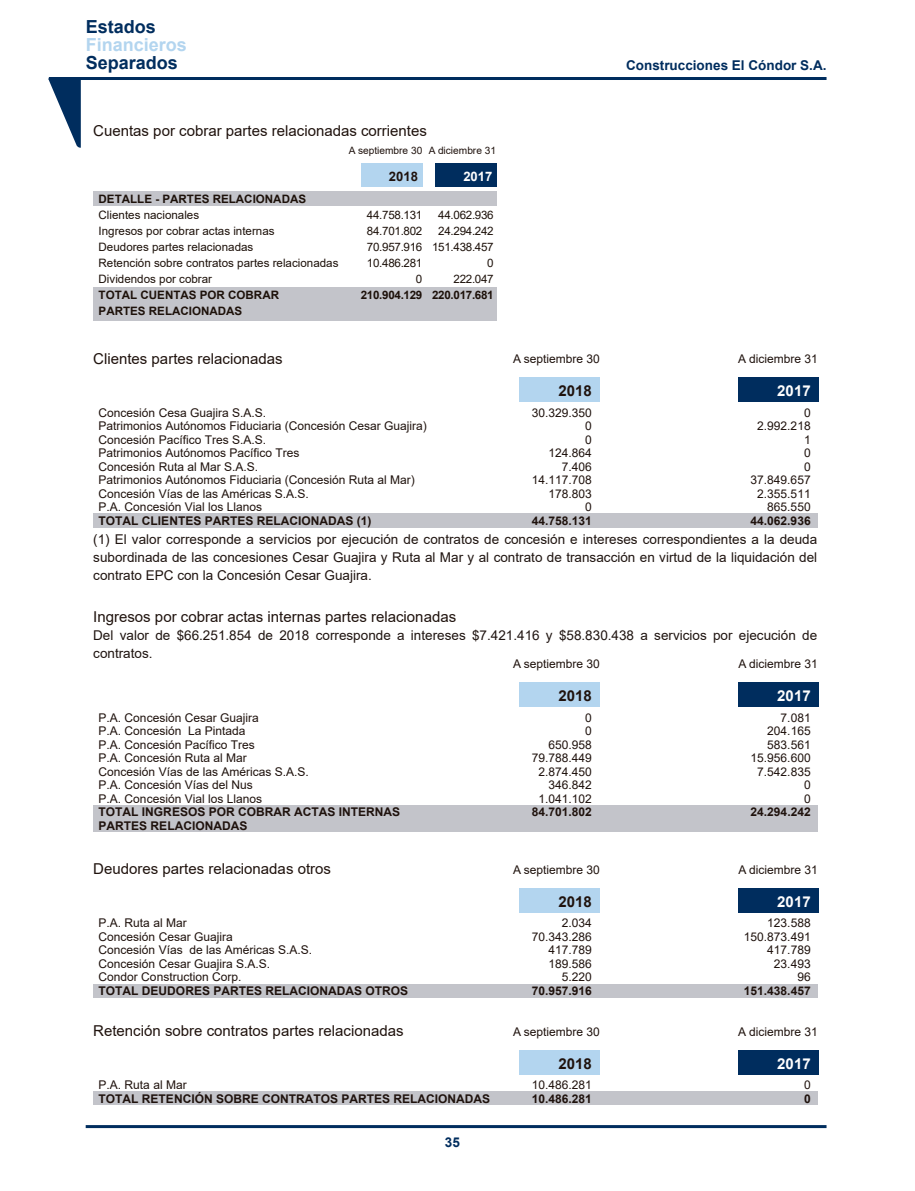
<style>
.page{position:relative;width:915px;height:1191px;background:#fff}
.page>*{position:absolute;margin:0;border:0;box-sizing:border-box;transform-origin:0 0}
.t1{font:700 18px "Arial";color:#002d5e}
.t2{font:700 18px "Arial";color:#b3d5ef}
.t3{font:15px "Arial";color:#1f120d}
.t4{font:700 15px "Arial";color:#1f120d}
.t5{font:700 15px "Arial";color:#fff}
.t6{font:13.5px/18px "Arial";color:#1f1410;text-align:justify}
.t7{font:700 13.5px "Arial";color:#002d5e}
.t8{font:700 13.05px "Arial";color:#1f120d}
.t9{font:700 13.05px "Arial";color:#fff}
.t10{font:12px/13.5px "Arial";color:#1f120d;text-align:right}
.t11{font:700 12px/13.5px "Arial";color:#1f120d}
.t12{font:11.55px/15.9px "Arial";color:#1d110a}
.t13{font:11.55px/15.9px "Arial";letter-spacing:-.025em;color:#1d110a;text-align:right}
.t14{font:700 11.55px/15.9px "Arial";color:#1d110a}
.t15{font:700 11.55px "Arial";letter-spacing:-.025em;color:#1d110a}
.t16{font:10.2px "Arial";color:#1f120d}
</style>
<div class="page">
<hr style="left:86px;top:1125px;width:740px;height:3px;background:#002d5e">
<div style="left:93px;top:287px;width:403px;height:34px;background:#c3c4ca"></div>
<div style="left:93px;top:192px;width:403px;height:14px;background:#c3c4ca"></div>
<div style="left:361px;top:163px;width:61px;height:24px;background:#b3d5ef"></div>
<div style="left:435px;top:163px;width:61px;height:24px;background:#002d5e"></div>
<div style="left:93px;top:513px;width:724px;height:15px;background:#c3c4ca"></div>
<div style="left:519px;top:378px;width:80px;height:24px;background:#b3d5ef"></div>
<div style="left:737px;top:378px;width:81px;height:24px;background:#002d5e"></div>
<div style="left:93px;top:805px;width:724px;height:26px;background:#c3c4ca"></div>
<div style="left:519px;top:682px;width:80px;height:25px;background:#b3d5ef"></div>
<div style="left:737px;top:682px;width:81px;height:25px;background:#002d5e"></div>
<div style="left:93px;top:984px;width:724px;height:13px;background:#c3c4ca"></div>
<div style="left:519px;top:888px;width:80px;height:24px;background:#b3d5ef"></div>
<div style="left:737px;top:888px;width:81px;height:24px;background:#002d5e"></div>
<div style="left:93px;top:1091px;width:724px;height:13px;background:#c3c4ca"></div>
<div style="left:519px;top:1050px;width:80px;height:24px;background:#b3d5ef"></div>
<div style="left:737px;top:1050px;width:81px;height:24px;background:#002d5e"></div>
<svg style="left:48px;top:78px;width:33px;height:70px"></svg>
<hr style="left:49px;top:77px;width:777px;height:3px;background:#002d5e">
<h1 class="t1" style="left:86px;top:14px;width:72px">Estados</h1>
<h1 class="t2" style="left:86px;top:32px;width:103px">Financieros</h1>
<h1 class="t1" style="left:86px;top:50px;width:94px">Separados</h1>
<p class="t7" style="left:626px;top:56px;width:202px">Construcciones El Cóndor S.A.</p>
<p class="t3" style="left:93px;top:120px;width:335px">Cuentas por cobrar partes relacionadas corrientes</p>
<p class="t16" style="left:349px;top:143px;width:149px">A septiembre 30 A diciembre 31</p>
<p class="t14" style="left:99px;top:191px;width:209px">DETALLE - PARTES RELACIONADAS</p>
<p class="t12" style="left:99px;top:207px;width:241px">Clientes nacionales<br>Ingresos por cobrar actas internas<br>Deudores partes relacionadas<br>Retención sobre contratos partes relacionadas<br>Dividendos por cobrar</p>
<p class="t14" style="left:99px;top:287px;width:182px">TOTAL CUENTAS POR COBRAR<br>PARTES RELACIONADAS</p>
<p class="t3" style="left:93px;top:348px;width:191px">Clientes partes relacionadas</p>
<p class="t8" style="left:389px;top:167px;width:31px">2018</p>
<p class="t9" style="left:463px;top:167px;width:31px">2017</p>
<p class="t13" style="left:367px;top:207px;width:57px">44.758.131<br>84.701.802<br>70.957.916<br>10.486.281<br>0</p>
<p class="t15" style="left:360px;top:287px;width:63px">210.904.129</p>
<p class="t13" style="left:432px;top:207px;width:63px">44.062.936<br>24.294.242<br>151.438.457<br>0<br>222.047</p>
<p class="t15" style="left:432px;top:287px;width:63px">220.017.681</p>
<p class="t10" style="left:99px;top:405px;width:330px;text-align:left">Concesión Cesa Guajira S.A.S.<br>Patrimonios Autónomos Fiduciaria (Concesión Cesar Guajira)<br>Concesión Pacífico Tres S.A.S.<br>Patrimonios Autónomos Pacífico Tres<br>Concesión Ruta al Mar S.A.S.<br>Patrimonios Autónomos Fiduciaria (Concesión Ruta al Mar)<br>Concesión Vías de las Américas S.A.S.<br>P.A. Concesión Vial los Llanos</p>
<p class="t11" style="left:99px;top:514px;width:274px">TOTAL CLIENTES PARTES RELACIONADAS (1)</p>
<p class="t10" style="left:513px;top:352px;width:88px">A septiembre 30</p>
<p class="t10" style="left:738px;top:352px;width:81px">A diciembre 31</p>
<p class="t4" style="left:558px;top:380px;width:35px">2018</p>
<p class="t5" style="left:777px;top:380px;width:35px">2017</p>
<p class="t10" style="left:531px;top:405px;width:62px">30.329.350<br>0<br>0<br>124.864<br>7.406<br>14.117.708<br>178.803<br>0</p>
<p class="t11" style="left:531px;top:514px;width:62px">44.758.131</p>
<p class="t10" style="left:750px;top:405px;width:62px">0<br>2.992.218<br>1<br>0<br>0<br>37.849.657<br>2.355.511<br>865.550</p>
<p class="t11" style="left:750px;top:514px;width:62px">44.062.936</p>
<p class="t6" style="left:93px;top:530px;width:725px">(1) El valor corresponde a servicios por ejecución de contratos de concesión e intereses correspondientes a la deuda subordinada de las concesiones Cesar Guajira y Ruta al Mar y al contrato de transacción en virtud de la liquidación del contrato EPC con la Concesión Cesar Guajira.</p>
<p class="t3" style="left:93px;top:606px;width:364px">Ingresos por cobrar actas internas partes relacionadas</p>
<p class="t6" style="left:93px;top:626px;width:725px">Del valor de $66.251.854 de 2018 corresponde a intereses $7.421.416 y $58.830.438 a servicios por ejecución de contratos.</p>
<p class="t10" style="left:513px;top:657px;width:88px">A septiembre 30</p>
<p class="t10" style="left:738px;top:657px;width:81px">A diciembre 31</p>
<p class="t4" style="left:558px;top:685px;width:35px">2018</p>
<p class="t5" style="left:777px;top:685px;width:35px">2017</p>
<p class="t10" style="left:99px;top:710px;width:212px;text-align:left">P.A. Concesión Cesar Guajira<br>P.A. Concesión La Pintada<br>P.A. Concesión Pacífico Tres<br>P.A. Concesión Ruta al Mar<br>Concesión Vías de las Américas S.A.S.<br>P.A. Concesión Vías del Nus<br>P.A. Concesión Vial los Llanos</p>
<p class="t11" style="left:99px;top:805px;width:303px">TOTAL INGRESOS POR COBRAR ACTAS INTERNAS<br>PARTES RELACIONADAS</p>
<p class="t10" style="left:531px;top:710px;width:62px">0<br>0<br>650.958<br>79.788.449<br>2.874.450<br>346.842<br>1.041.102</p>
<p class="t11" style="left:531px;top:805px;width:62px">84.701.802</p>
<p class="t10" style="left:750px;top:710px;width:62px">7.081<br>204.165<br>583.561<br>15.956.600<br>7.542.835<br>0<br>0</p>
<p class="t11" style="left:750px;top:805px;width:62px">24.294.242</p>
<p class="t3" style="left:93px;top:858px;width:239px">Deudores partes relacionadas otros</p>
<p class="t10" style="left:513px;top:863px;width:88px">A septiembre 30</p>
<p class="t10" style="left:738px;top:863px;width:81px">A diciembre 31</p>
<p class="t4" style="left:558px;top:890px;width:35px">2018</p>
<p class="t5" style="left:777px;top:890px;width:35px">2017</p>
<p class="t10" style="left:99px;top:916px;width:215px;text-align:left">P.A. Ruta al Mar<br>Concesión Cesar Guajira<br>Concesión Vías de las Américas S.A.S.<br>Concesión Cesar Guajira S.A.S.<br>Condor Construction Corp.</p>
<p class="t11" style="left:99px;top:983px;width:311px">TOTAL DEUDORES PARTES RELACIONADAS OTROS</p>
<p class="t10" style="left:531px;top:916px;width:62px">2.034<br>70.343.286<br>417.789<br>189.586<br>5.220</p>
<p class="t11" style="left:531px;top:983px;width:62px">70.957.916</p>
<p class="t10" style="left:743px;top:916px;width:68px">123.588<br>150.873.491<br>417.789<br>23.493<br>96</p>
<p class="t11" style="left:743px;top:983px;width:68px">151.438.457</p>
<p class="t3" style="left:93px;top:1020px;width:312px">Retención sobre contratos partes relacionadas</p>
<p class="t10" style="left:513px;top:1025px;width:88px">A septiembre 30</p>
<p class="t10" style="left:738px;top:1025px;width:81px">A diciembre 31</p>
<p class="t4" style="left:558px;top:1053px;width:35px">2018</p>
<p class="t5" style="left:777px;top:1053px;width:35px">2017</p>
<p class="t10" style="left:99px;top:1078px;width:90px">P.A. Ruta al Mar</p>
<p class="t11" style="left:99px;top:1091px;width:393px">TOTAL RETENCIÓN SOBRE CONTRATOS PARTES RELACIONADAS</p>
<p class="t10" style="left:531px;top:1078px;width:62px">10.486.281</p>
<p class="t11" style="left:531px;top:1091px;width:62px">10.486.281</p>
<p class="t10" style="left:803px;top:1078px;width:8px">0</p>
<p class="t11" style="left:803px;top:1091px;width:8px">0</p>
<p class="t7" style="left:444px;top:1132px;width:17px">35</p>
</div>
